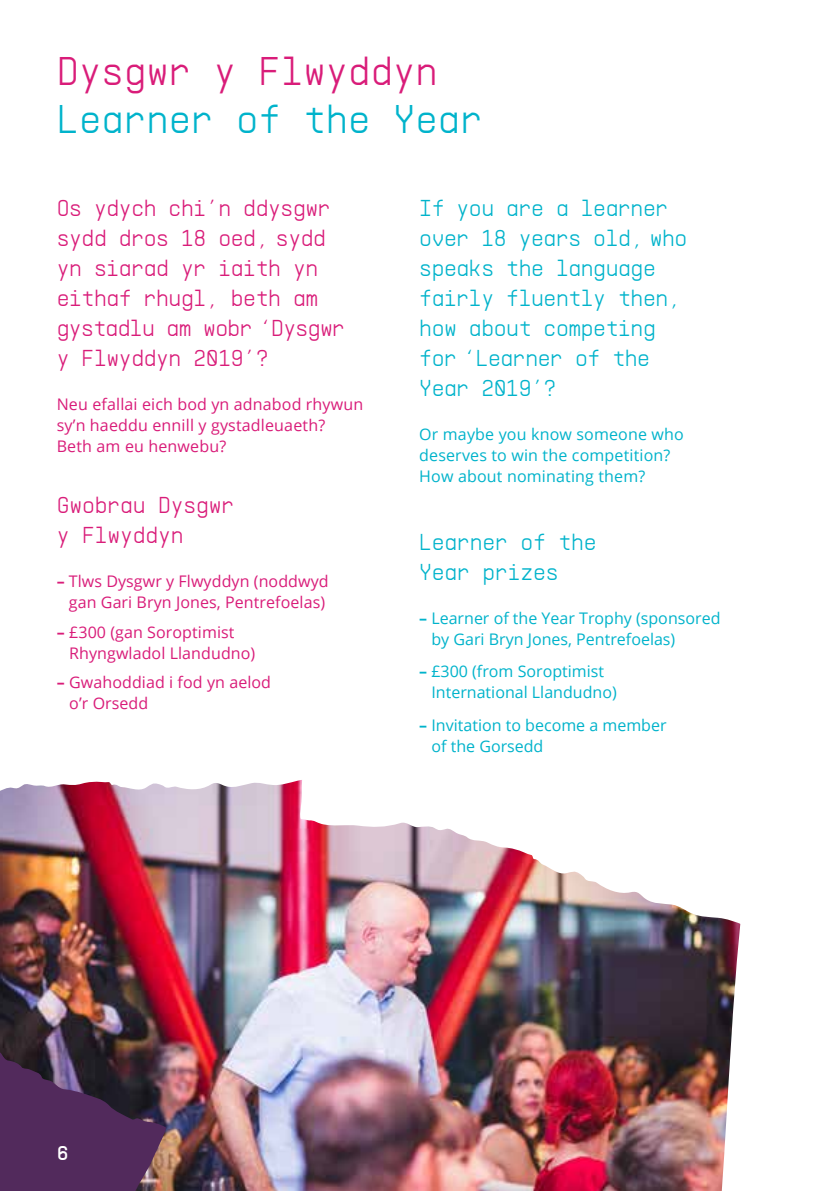
<style>
.page{position:relative;width:840px;height:1191px;background:#fff}
.page>*{position:absolute;margin:0;border:0;box-sizing:border-box;transform-origin:0 0}
.t1{font:300 40px "Supply";color:#00b3cb}
.t2{font:300 40px "Supply";color:#d91c79}
.t3{font:300 23px/30px "Supply";letter-spacing:-.02em;color:#00b3cb}
.t4{font:300 23px/30px "Supply";letter-spacing:-.02em;color:#d91c79}
.t5{font:20px "Supply";color:#fff}
.t6{font:16px/21px "Open Sans";color:#00b3cb}
.t7{font:16px/21px "Open Sans";letter-spacing:.005em;color:#d91c79}
.s1{font-weight:700}
</style>
<div class="page">
<img style="left:0;top:821px;width:713px;height:370px">
<img style="left:713px;top:946px;width:26px;height:245px">
<svg style="left:0;top:780px;width:299px;height:41px;background:#c797ae"></svg>
<img style="left:299px;top:780px;width:442px;height:166px">
<svg style="left:0;top:1049px;width:168px;height:142px;background:#4e2f52"></svg>
<h1 class="t2" style="left:57px;top:44px;width:382px">Dysgwr y Flwyddyn</h1>
<h1 class="t1" style="left:57px;top:92px;width:427px">Learner of the Year</h1>
<h2 class="t4" style="left:57px;top:193px;width:290px">Os ydych chi’n ddysgwr sydd dros 18 oed, sydd yn siarad yr iaith yn eithaf rhugl, beth am gystadlu am wobr ‘Dysgwr y Flwyddyn 2019’?</h2>
<p class="t7" style="left:57px;top:393px;width:308px">Neu efallai eich bod yn adnabod rhywun sy’n haeddu ennill y gystadleuaeth?<br>Beth am eu henwebu?</p>
<h2 class="t4" style="left:57px;top:490px;width:179px">Gwobrau Dysgwr y Flwyddyn</h2>
<p class="t7" style="left:57px;top:570px;width:273px;text-align:center"><span class="s1">–</span> Tlws Dysgwr y Flwyddyn (noddwyd gan Gari Bryn Jones, Pentrefoelas)</p>
<p class="t7" style="left:69px;top:621px;width:187px;text-indent:-12px"><span class="s1">–</span> £300 (gan Soroptimist<br>Rhyngwladol Llandudno)</p>
<p class="t7" style="left:69px;top:671px;width:203px;text-indent:-12px"><span class="s1">–</span> Gwahoddiad i fod yn aelod o’r Orsedd</p>
<h2 class="t3" style="left:419px;top:193px;width:269px">If you are a learner over 18 years old, who speaks the language fairly fluently then, how about competing for ‘Learner of the<br>Year 2019’?</h2>
<p class="t6" style="left:419px;top:423px;width:266px">Or maybe you know someone who deserves to win the competition?<br>How about nominating them?</p>
<h2 class="t3" style="left:419px;top:527px;width:179px">Learner of the<br>Year prizes</h2>
<p class="t6" style="left:431px;top:607px;width:290px;text-indent:-12px"><span class="s1">–</span> Learner of the Year Trophy (sponsored by Gari Bryn Jones, Pentrefoelas)</p>
<p class="t6" style="left:431px;top:660px;width:187px;text-indent:-12px"><span class="s1">–</span> £300 (from Soroptimist<br>International Llandudno)</p>
<p class="t6" style="left:431px;top:714px;width:236px;text-indent:-12px"><span class="s1">–</span> Invitation to become a member of the Gorsedd</p>
<p class="t5" style="left:57px;top:1139px;width:13px">6</p>
</div>
